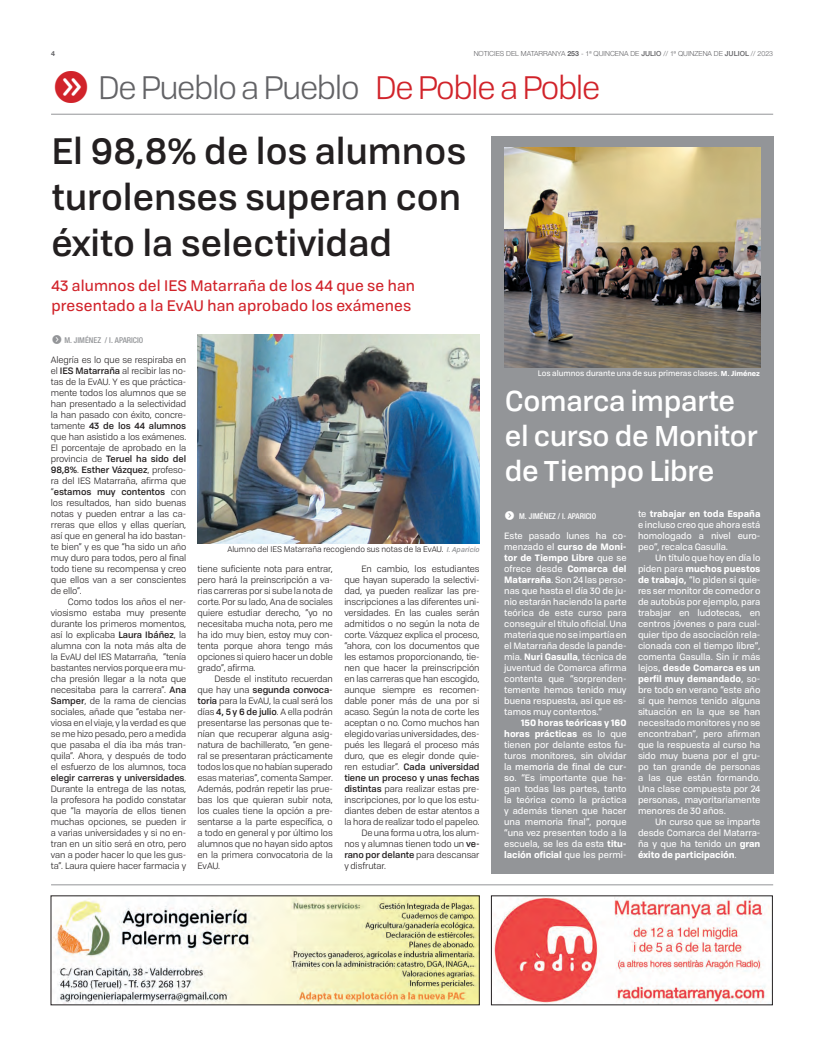
<style>
.page{position:relative;width:820px;height:1049px;background:#fff}
.page>*{position:absolute;margin:0;border:0;box-sizing:border-box;transform-origin:0 0}
.t1{font:40px "Butto Bon Cir Neg";color:#d1232a}
.t2{font:500 36px/46px "Tofino Personal";color:#231f20}
.t3{font:32px "Tofino Personal";letter-spacing:-.04em;color:#636366}
.t4{font:500 28px/35px "Tofino Personal";letter-spacing:-.01em;color:#fff}
.t5{font:15px "Tofino Personal";letter-spacing:.01em;color:#d1232a}
.t6{font:11px "Butto Bon Cir Neg";color:#fff}
.t7{font:11px "Butto Bon Cir Neg";color:#939598}
.t8{font:9px/11px "Tofino Personal";letter-spacing:-.01em;color:#231f20;text-align:justify}
.t9{font:9px/11px "Tofino Personal";letter-spacing:-.005em;color:#fff;text-align:justify}
.t10{font:8px "Tofino Personal";color:#231f20}
.t11{font:500 condensed 8px "Helvetica Neue LT Pro";color:#fff}
.t12{font:500 condensed 8px "Helvetica Neue LT Pro";color:#939598}
.t13{font:7.8px "Tofino Personal";color:#fff}
.t14{font:300 7px "Helvetica Neue LT Pro";color:#636366}
.t15{font:700 7px "Helvetica Neue LT Pro";color:#636366}
.s1{font-weight:700}
.s2{font-weight:500}
.s3{color:#d1232a}
.s4{font-weight:500;font-style:italic;font-size:7px;color:#939598}
.s5{font-weight:700;font-size:7px}
</style>
<div class="page">
<hr style="left:51px;top:114px;width:721px;height:1px;background:#939598">
<hr style="left:51px;top:884px;width:721px;height:1px;background:#939598">
<img style="left:494px;top:897px;width:276px;height:106px">
<img style="left:53px;top:897px;width:424px;height:106px">
<div style="left:491px;top:136px;width:282px;height:737px;background:#939598"></div>
<img style="left:504px;top:147px;width:256px;height:220px">
<img style="left:198px;top:334px;width:281px;height:209px">
<p class="t15" style="left:51px;top:49px;width:5px">4</p>
<p class="t14" style="left:473px;top:49px;width:301px">NOTICIES DEL MATARRANYA <span class="s1">253</span> - 1ª QUINCENA DE <span class="s2">JULIO</span> // 1ª QUINZENA DE <span class="s2">JULIOL</span> // 2023</p>
<p class="t1" style="left:51px;top:69px;width:42px">g</p>
<p class="t3" style="left:98px;top:64px;width:503px">De Pueblo a Pueblo <span class="s3">De Poble a Poble</span></p>
<p class="t2" style="left:51px;top:125px;width:416px">El 98,8% de los alumnos turolenses superan con éxito la selectividad</p>
<p class="t5" style="left:51px;top:274px;width:365px">43 alumnos del IES Matarraña de los 44 que se han</p>
<p class="t5" style="left:51px;top:294px;width:361px">presentado a la EvAU han aprobado los exámenes</p>
<p class="t7" style="left:51px;top:335px;width:12px">f</p>
<p class="t12" style="left:64px;top:335px;width:80px">M. JIMÉNEZ / I. APARICIO</p>
<p class="t8" style="left:51px;top:353px;width:137px">Alegría es lo que se respiraba en el <span class="s2">IES Matarraña</span> al recibir las no&shy;tas de la EvAU. Y es que práctica&shy;mente todos los alumnos que se han presentado a la selectividad la han pasado con éxito, concre&shy;tamente <span class="s2">43 de los 44 alumnos </span>que han asistido a los exámenes.<br>El porcentaje de aprobado en la provincia de <span class="s2">Teruel ha sido del 98,8%</span>. <span class="s2">Esther Vázquez</span>, profeso&shy;ra del IES Matarraña, afirma que “<span class="s2">estamos muy contentos</span> con los resultados, han sido buenas notas y pueden entrar a las ca&shy;rreras que ellos y ellas querían, así que en general ha ido bastan&shy;te bien” y es que “ha sido un año muy duro para todos, pero al final todo tiene su recompensa y creo que ellos van a ser conscientes de ello”.</p>
<p class="t8" style="left:51px;top:595px;width:137px;text-indent:17px">Como todos los años el ner&shy;viosismo estaba muy presente durante los primeros momentos, así lo explicaba <span class="s2">Laura Ibáñez</span>, la alumna con la nota más alta de la EvAU del IES Matarraña, “tenía bastantes nervios porque era mu&shy;cha presión llegar a la nota que necesitaba para la carrera”. <span class="s2">Ana Samper</span>, de la rama de ciencias sociales, añade que “estaba ner&shy;viosa en el viaje, y la verdad es que se me hizo pesado, pero a medida que pasaba el día iba más tran&shy;quila”. Ahora, y después de todo el esfuerzo de los alumnos, toca <span class="s2">elegir carreras y universidades</span>.<br>Durante la entrega de las notas, la profesora ha podido constatar que “la mayoría de ellos tienen muchas opciones, se pueden ir a varias universidades y si no en&shy;tran en un sitio será en otro, pero van a poder hacer lo que les gus&shy;ta”. Laura quiere hacer farmacia y</p>
<p class="t10" style="left:227px;top:543px;width:254px">Alumno del IES Matarraña recogiendo sus notas de la EvAU. <span class="s4">I. Aparicio</span></p>
<p class="t8" style="left:197px;top:562px;width:137px">tiene suficiente nota para entrar, pero hará la preinscripción a va&shy;rias carreras por si sube la nota de corte. Por su lado, Ana de sociales quiere estudiar derecho, ”yo no necesitaba mucha nota, pero me ha ido muy bien, estoy muy con&shy;tenta porque ahora tengo más opciones si quiero hacer un doble grado”, afirma.</p>
<p class="t8" style="left:197px;top:672px;width:137px;text-indent:17px">Desde el instituto recuerdan que hay una <span class="s2">segunda convoca&shy;toria</span> para la EvAU, la cual será los días <span class="s2">4, 5 y 6 de julio</span>. A ella podrán presentarse las personas que te&shy;nían que recuperar alguna asig&shy;natura de bachillerato, “en gene&shy;ral se presentaran prácticamente todos los que no habían superado esas materias”, comenta Samper.<br>Además, podrán repetir las prue&shy;bas los que quieran subir nota, los cuales tiene la opción a pre&shy;sentarse a la parte específica, o a todo en general y por último los alumnos que no hayan sido aptos en la primera convocatoria de la EvAU.</p>
<p class="t8" style="left:344px;top:562px;width:137px;text-indent:17px">En cambio, los estudiantes que hayan superado la selectivi&shy;dad, ya pueden realizar las pre&shy;inscripciones a las diferentes uni&shy;versidades. En las cuales serán admitidos o no según la nota de corte. Vázquez explica el proceso, “ahora, con los documentos que les estamos proporcionando, tie&shy;nen que hacer la preinscripción en las carreras que han escogido, aunque siempre es recomen&shy;dable poner más de una por si acaso. Según la nota de corte les aceptan o no. Como muchos han elegido varias universidades, des&shy;pués les llegará el proceso más duro, que es elegir donde quie&shy;ren estudiar”. <span class="s2">Cada universidad tiene un proceso y unas fechas distintas</span> para realizar estas pre&shy;inscripciones, por lo que los estu&shy;diantes deben de estar atentos a la hora de realizar todo el papeleo.</p>
<p class="t8" style="left:344px;top:826px;width:137px;text-indent:17px">De una forma u otra, los alum&shy;nos y alumnas tienen todo un <span class="s2">ve&shy;rano por delante</span> para descansar y disfrutar.</p>
<p class="t13" style="left:537px;top:367px;width:223px">Los alumnos durante una de sus primeras clases. <span class="s5">M. Jiménez</span></p>
<p class="t4" style="left:504px;top:381px;width:255px">Comarca imparte el curso de Monitor de Tiempo Libre</p>
<p class="t6" style="left:504px;top:511px;width:13px">f</p>
<p class="t11" style="left:519px;top:511px;width:78px">M. JIMÉNEZ / I. APARICIO</p>
<p class="t9" style="left:637px;top:507px;width:124px">te <span class="s1">trabajar en toda España </span>e incluso creo que ahora está homologado a nivel euro&shy;peo”, recalca Gasulla.</p>
<p class="t9" style="left:637px;top:551px;width:124px;text-indent:17px">Un título que hoy en día lo piden para <span class="s1">muchos puestos de trabajo,</span> “lo piden si quie&shy;res ser monitor de comedor o de autobús por ejemplo, para trabajar en ludotecas, en centros jóvenes o para cual&shy;quier tipo de asociación rela&shy;cionada con el tiempo libre”, comenta Gasulla. Sin ir más lejos, <span class="s1">desde Comarca es un perfil muy demandado</span>, so&shy;bre todo en verano “este año sí que hemos tenido alguna situación en la que se han necesitado monitores y no se encontraban”, pero afirman que la respuesta al curso ha sido muy buena por el gru&shy;po tan grande de personas a las que están formando.<br>Una clase compuesta por 24 personas, mayoritariamente menores de 30 años.</p>
<p class="t9" style="left:637px;top:815px;width:124px;text-indent:17px">Un curso que se imparte desde Comarca del Matarra&shy;ña y que ha tenido un <span class="s1">gran éxito de participación</span>.</p>
<p class="t9" style="left:504px;top:529px;width:124px">Este pasado lunes ha co&shy;menzado el <span class="s1">curso de Moni&shy;tor de Tiempo Libre</span> que se ofrece desde <span class="s1">Comarca del Matarraña</span>. Son 24 las perso&shy;nas que hasta el día 30 de ju&shy;nio estarán haciendo la parte teórica de este curso para conseguir el título oficial. Una materia que no se impartía en el Matarraña desde la pande&shy;mia. <span class="s1">Nuri Gasulla</span>, técnica de juventud de Comarca afirma contenta que “sorprenden&shy;temente hemos tenido muy buena respuesta, así que es&shy;tamos muy contentos.”</p>
<p class="t9" style="left:504px;top:716px;width:124px;text-indent:17px"><span class="s1">150 horas teóricas y 160 horas prácticas</span> es lo que tienen por delante estos fu&shy;turos monitores, sin olvidar la <span class="s2">memoria de final de cur&shy;so</span>. “Es importante que ha&shy;gan todas las partes, tanto la teórica como la práctica y además tienen que hacer una memoria final”, porque “una vez presenten todo a la escuela, se les da esta <span class="s1">titu&shy;lación oficial</span> que les permi-</p>
</div>
